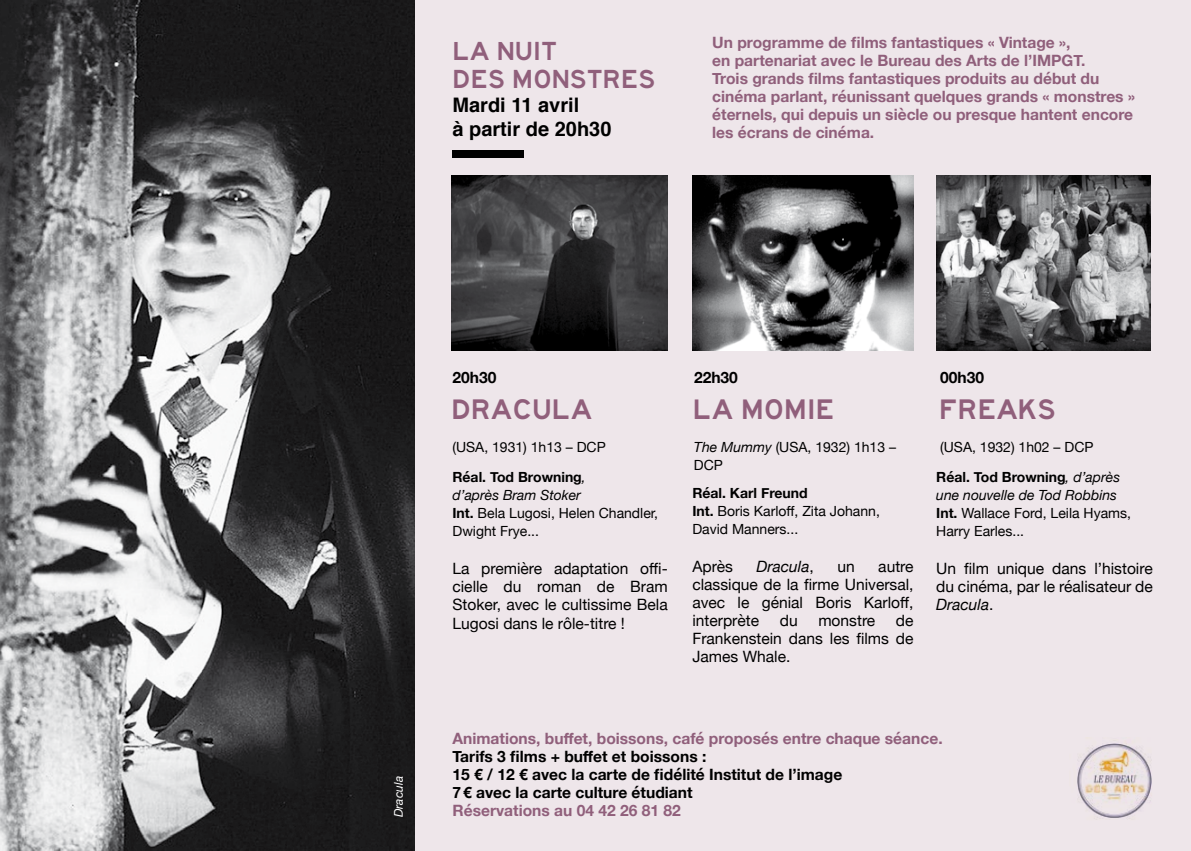
<style>
.page{position:relative;width:1191px;height:851px;background:#fff}
.page>*{position:absolute;margin:0;border:0;box-sizing:border-box;transform-origin:0 0}
.t1{font:26px "laned";color:#905f7b}
.t2{font:24px/28px "laned";color:#905f7b}
.t3{font:700 20px/24px "Helvetica";color:#000}
.t4{font:700 15.6px/18px "Helvetica Neue";color:#905f7b}
.t5{font:15.6px/18px "Helvetica Neue";color:#000;text-align:justify}
.t6{font:700 15.6px/18px "Helvetica Neue";color:#000}
.t7{font:italic 15.6px "Helvetica Neue";color:#000}
.t8{font:14px/18px "Helvetica Neue";color:#000}
.t9{font:italic 12px "Helvetica Neue";color:#fff}
.s1{font-style:italic}
.s2{font-weight:700}
.s3{font-style:normal}
</style>
<div class="page">
<div style="left:411px;top:0;width:780px;height:850px;background:#eee6ea"></div>
<div style="left:452px;top:150px;width:72px;height:7px;background:#000"></div>
<img style="left:451px;top:176px;width:217px;height:174px">
<img style="left:692px;top:176px;width:221px;height:174px">
<img style="left:936px;top:176px;width:214px;height:174px">
<img style="left:0;top:0;width:414px;height:850px">
<img style="left:1077px;top:740px;width:75px;height:79px">
<h2 class="t2" style="left:452px;top:38px;width:204px">LA NUIT<br>DES MONSTRES</h2>
<p class="t3" style="left:452px;top:93px;width:160px">Mardi 11 avril<br>à partir de 20h30</p>
<p class="t4" style="left:712px;top:34px;width:424px">Un programme de films fantastiques « Vintage »,<br>en partenariat avec le Bureau des Arts de l’IMPGT.<br>Trois grands films fantastiques produits au début du cinéma parlant, réunissant quelques grands « monstres » éternels, qui depuis un siècle ou presque hantent encore les écrans de cinéma.</p>
<p class="t9" style="left:390px;top:816px;width:42px;rotate:-90deg">Dracula</p>
<p class="t6" style="left:452px;top:368px;width:45px">20h30</p>
<p class="t6" style="left:694px;top:368px;width:45px">22h30</p>
<p class="t6" style="left:940px;top:368px;width:45px">00h30</p>
<h1 class="t1" style="left:451px;top:393px;width:142px">DRACULA</h1>
<h1 class="t1" style="left:693px;top:393px;width:143px">LA MOMIE</h1>
<h1 class="t1" style="left:939px;top:393px;width:118px">FREAKS</h1>
<p class="t8" style="left:452px;top:438px;width:155px">(USA, 1931) 1h13 – DCP</p>
<p class="t8" style="left:694px;top:438px;width:204px"><span class="s1">The Mummy</span> (USA, 1932) 1h13 –<br>DCP</p>
<p class="t8" style="left:940px;top:438px;width:155px">(USA, 1932) 1h02 – DCP</p>
<p class="t8" style="left:452px;top:469px;width:207px"><span class="s2">Réal. Tod Browning</span><span class="s1">,<br>d’après Bram Stoker<br></span><span class="s2">Int.</span> Bela Lugosi, Helen Chandler,<br>Dwight Frye...</p>
<p class="t5" style="left:452px;top:560px;width:217px">La première adaptation offi&shy;cielle du roman de Bram Stoker, avec le cultissime Bela Lugosi dans le rôle-titre !</p>
<p class="t8" style="left:936px;top:469px;width:196px"><span class="s2">Réal. Tod Browning</span><span class="s1">, d’après une nouvelle de Tod Robbins<br></span><span class="s2">Int.</span> Wallace Ford, Leila Hyams,<br>Harry Earles...</p>
<p class="t5" style="left:936px;top:560px;width:218px">Un film unique dans l’histoire du cinéma, par le réalisateur de <span class="s1">Dracula</span>.</p>
<p class="t8" style="left:692px;top:484px;width:189px"><span class="s2">Réal. Karl Freund<br>Int.</span> Boris Karloff, Zita Johann,<br>David Manners...</p>
<p class="t5" style="left:692px;top:558px;width:42px">Après</p>
<p class="t7" style="left:756px;top:555px;width:59px">Dracula<span class="s3">,</span></p>
<p class="t5" style="left:837px;top:558px;width:19px">un</p>
<p class="t5" style="left:692px;top:558px;width:223px;text-indent:186px">autre classique de la firme Universal, avec le génial Boris Karloff, interprète</p>
<p class="t5" style="left:692px;top:612px;width:223px;text-indent:203px">de Frankenstein dans les films de James Whale.</p>
<p class="t5" style="left:779px;top:612px;width:19px">du</p>
<p class="t5" style="left:818px;top:612px;width:58px">monstre</p>
<p class="t4" style="left:452px;top:729px;width:492px">Animations, buffet, boissons, café proposés entre chaque séance.</p>
<p class="t6" style="left:452px;top:747px;width:391px">Tarifs 3 films + buffet et boissons :<br>15 € / 12 € avec la carte de fidélité Institut de l’image<br>7€ avec la carte culture étudiant</p>
<p class="t4" style="left:452px;top:801px;width:230px">Réservations au 04 42 26 81 82</p>
</div>
